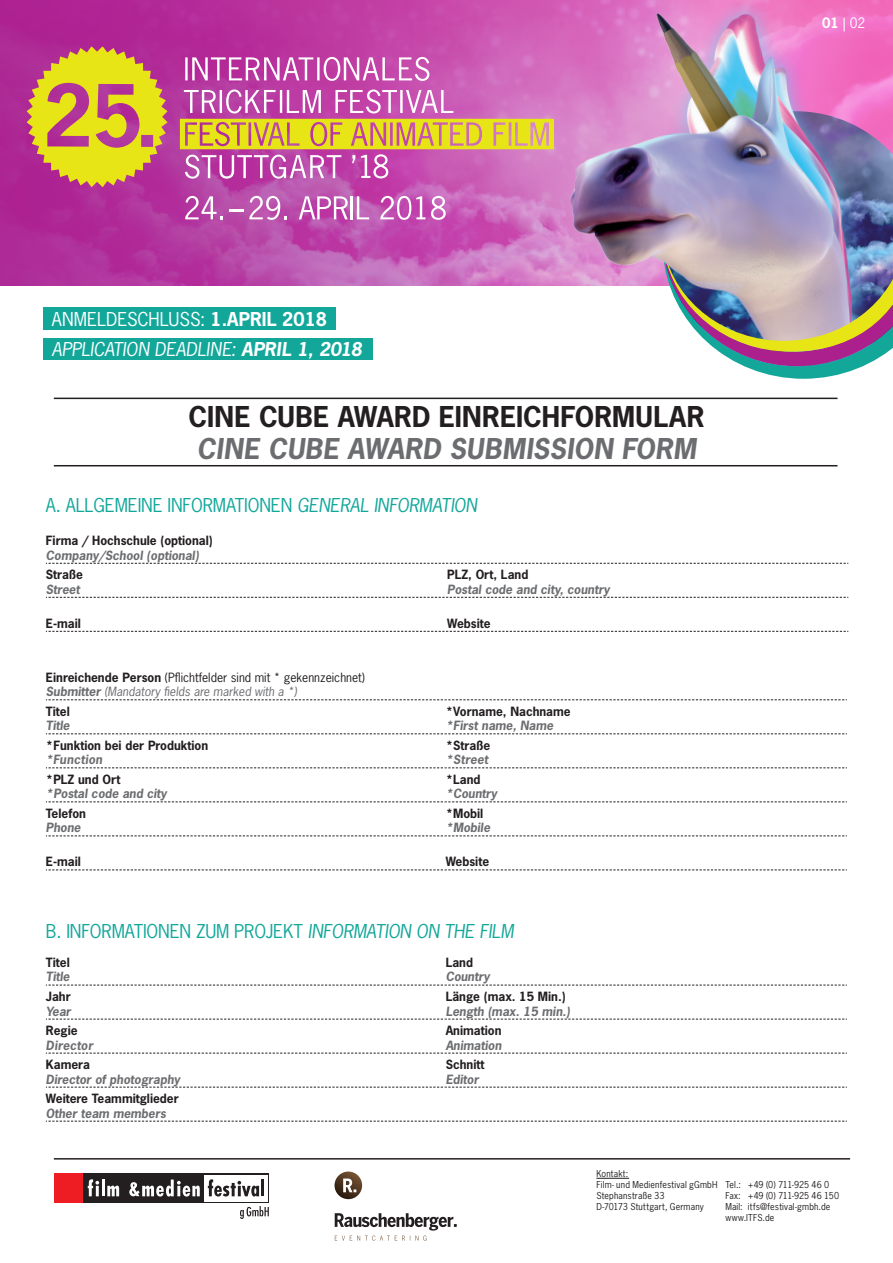
<style>
.page{position:relative;width:893px;height:1263px;background:#fff}
.page>*{position:absolute;margin:0;border:0;box-sizing:border-box;transform-origin:0 0}
.t1{font:700 27px "News Gothic LT";letter-spacing:.005em;color:#231f20}
.t2{font:italic 700 27px "News Gothic LT";letter-spacing:.01em;color:#6c6d70}
.t3{font:18px "News Gothic LT";letter-spacing:-.01em;color:#13a79a}
.t4{font:italic 18px/30.2px "News Gothic LT";color:#fff}
.t5{font:13.5px "News Gothic LT";color:#fff}
.t6{font:700 12px "News Gothic LT";color:#231f20}
.t7{font:italic 700 12px "News Gothic LT";color:#6c6d70}
.t8{font:12px/14.4px "News Gothic LT";color:#231f20}
.t9{font:italic 700 12px "News Gothic LT";letter-spacing:.02em;color:#6c6d70}
.t10{font:9px/10.8px "News Gothic LT";letter-spacing:.02em;color:#231f20}
.s1{font-style:normal}
.s2{font-weight:700;font-style:normal}
.s3{font-weight:700}
.s4{font-style:italic}
.s5{font-weight:700;font-style:italic;color:#6c6d70}
.s6{font-style:italic;color:#6c6d70}
</style>
<div class="page">
<svg style="left:335px;top:1213px;width:122px;height:28px"></svg>
<svg style="left:335px;top:1171px;width:27px;height:28px"></svg>
<svg style="left:343px;top:1178px;width:13px;height:14px"></svg>
<hr style="left:54px;top:398px;width:783px;height:1px;background:#231f20">
<hr style="left:54px;top:465px;width:783px;height:1px;background:#231f20">
<hr style="left:54px;top:1158px;width:796px;height:1px;background:#231f20">
<div style="left:126px;top:1174px;width:143px;height:29px;background:#231f20"></div>
<div style="left:204px;top:1175px;width:64px;height:26px;background:#fff"></div>
<div style="left:54px;top:1174px;width:28px;height:29px;background:#ee1d23"></div>
<div style="left:83px;top:1174px;width:41px;height:29px;background:#231f20"></div>
<svg style="left:129px;top:1179px;width:71px;height:17px"></svg>
<svg style="left:208px;top:1179px;width:51px;height:17px"></svg>
<hr style="left:261px;top:1179px;width:3px;height:17px;background:#231f20">
<svg style="left:88px;top:1179px;width:11px;height:17px"></svg>
<hr style="left:102px;top:1179px;width:3px;height:17px;background:#fff">
<svg style="left:107px;top:1185px;width:12px;height:11px"></svg>
<svg style="left:240px;top:1206px;width:29px;height:13px"></svg>
<hr style="left:596px;top:1178px;width:33px;height:1px;background:#231f20">
<svg style="left:46px;top:563px;width:802px;height:1px"></svg>
<svg style="left:46px;top:597px;width:802px;height:1px"></svg>
<svg style="left:46px;top:631px;width:802px;height:1px"></svg>
<svg style="left:46px;top:767px;width:801px;height:1px"></svg>
<svg style="left:46px;top:801px;width:801px;height:1px"></svg>
<svg style="left:46px;top:835px;width:801px;height:1px"></svg>
<svg style="left:46px;top:869px;width:801px;height:1px"></svg>
<svg style="left:46px;top:699px;width:801px;height:1px"></svg>
<svg style="left:46px;top:733px;width:801px;height:1px"></svg>
<svg style="left:46px;top:1053px;width:801px;height:1px"></svg>
<svg style="left:46px;top:1087px;width:801px;height:1px"></svg>
<svg style="left:46px;top:1121px;width:801px;height:1px"></svg>
<svg style="left:46px;top:985px;width:801px;height:1px"></svg>
<svg style="left:46px;top:1019px;width:801px;height:1px"></svg>
<div style="left:43px;top:308px;width:293px;height:22px;background:#13a79a"></div>
<div style="left:43px;top:338px;width:329px;height:22px;background:#13a79a"></div>
<svg style="left:0;top:0;width:893px;height:286px;background:#bc43a6"></svg>
<img style="left:878px;top:111px;width:15px;height:141px">
<img style="left:547px;top:0;width:331px;height:286px">
<img style="left:663px;top:252px;width:230px;height:127px">
<img style="left:594px;top:206px;width:106px;height:64px">
<svg style="left:27px;top:46px;width:141px;height:141px;background:#ce954e"></svg>
<svg style="left:180px;top:57px;width:374px;height:122px;background:#d07f98"></svg>
<svg style="left:185px;top:196px;width:38px;height:23px"></svg>
<svg style="left:229px;top:210px;width:14px;height:2px"></svg>
<svg style="left:249px;top:196px;width:38px;height:24px"></svg>
<svg style="left:299px;top:196px;width:49px;height:23px"></svg>
<hr style="left:351px;top:196px;width:2px;height:23px;background:#fff">
<svg style="left:357px;top:196px;width:12px;height:23px"></svg>
<svg style="left:380px;top:196px;width:66px;height:24px"></svg>
<h2 class="t4" style="left:52px;top:304px;width:312px"><span class="s1">ANMELDESCHLUSS:</span> <span class="s2">1.APRIL 2018<br></span>APPLICATION DEADLINE: <span class="s3">APRIL 1, 2018</span></h2>
<h1 class="t1" style="left:188px;top:399px;width:518px">CINE CUBE AWARD EINREICHFORMULAR</h1>
<h1 class="t2" style="left:197px;top:431px;width:501px">CINE CUBE AWARD SUBMISSION FORM</h1>
<h2 class="t3" style="left:46px;top:494px;width:433px">A. ALLGEMEINE INFORMATIONEN <span class="s4">GENERAL INFORMATION</span></h2>
<p class="t6" style="left:46px;top:533px;width:168px">Firma / Hochschule (optional)</p>
<p class="t7" style="left:46px;top:547px;width:155px">Company/School (optional)</p>
<p class="t6" style="left:46px;top:567px;width:39px">Straße</p>
<p class="t7" style="left:46px;top:581px;width:35px">Street</p>
<p class="t6" style="left:447px;top:567px;width:83px">PLZ, Ort, Land</p>
<p class="t7" style="left:447px;top:581px;width:164px">Postal code and city, country</p>
<p class="t6" style="left:46px;top:615px;width:37px">E-mail</p>
<p class="t6" style="left:447px;top:615px;width:45px">Website</p>
<p class="t8" style="left:46px;top:670px;width:321px"><span class="s3">Einreichende Person</span> (Pflichtfelder sind mit * gekennzeichnet)<br><span class="s5">Submitter</span> <span class="s6">(Mandatory fields are marked with a *)</span></p>
<p class="t6" style="left:46px;top:703px;width:25px">Titel</p>
<p class="t7" style="left:46px;top:718px;width:25px">Title</p>
<p class="t6" style="left:446px;top:703px;width:127px">*Vorname, Nachname</p>
<p class="t7" style="left:446px;top:718px;width:109px">*First name, Name</p>
<p class="t6" style="left:46px;top:737px;width:164px">*Funktion bei der Produktion</p>
<p class="t9" style="left:46px;top:752px;width:58px">*Function</p>
<p class="t6" style="left:446px;top:737px;width:46px">*Straße</p>
<p class="t7" style="left:446px;top:752px;width:44px">*Street</p>
<p class="t6" style="left:46px;top:771px;width:76px">*PLZ und Ort</p>
<p class="t7" style="left:46px;top:786px;width:122px">*Postal code and city</p>
<p class="t6" style="left:446px;top:771px;width:36px">*Land</p>
<p class="t7" style="left:446px;top:786px;width:53px">*Country</p>
<p class="t6" style="left:46px;top:805px;width:42px">Telefon</p>
<p class="t7" style="left:46px;top:820px;width:36px">Phone</p>
<p class="t6" style="left:446px;top:805px;width:39px">*Mobil</p>
<p class="t7" style="left:446px;top:820px;width:46px">*Mobile</p>
<p class="t6" style="left:46px;top:854px;width:37px">E-mail</p>
<p class="t6" style="left:446px;top:854px;width:45px">Website</p>
<h2 class="t3" style="left:46px;top:919px;width:469px">B. INFORMATIONEN ZUM PROJEKT <span class="s4">INFORMATION ON THE FILM</span></h2>
<p class="t6" style="left:46px;top:954px;width:25px">Titel</p>
<p class="t7" style="left:46px;top:969px;width:25px">Title</p>
<p class="t6" style="left:446px;top:954px;width:29px">Land</p>
<p class="t7" style="left:446px;top:969px;width:46px">Country</p>
<p class="t6" style="left:46px;top:989px;width:26px">Jahr</p>
<p class="t7" style="left:46px;top:1003px;width:27px">Year</p>
<p class="t6" style="left:446px;top:989px;width:122px">Länge (max. 15 Min.)</p>
<p class="t7" style="left:446px;top:1003px;width:126px">Length (max. 15 min.)</p>
<p class="t6" style="left:46px;top:1023px;width:33px">Regie</p>
<p class="t9" style="left:46px;top:1037px;width:49px">Director</p>
<p class="t6" style="left:446px;top:1023px;width:57px">Animation</p>
<p class="t7" style="left:446px;top:1037px;width:57px">Animation</p>
<p class="t6" style="left:46px;top:1057px;width:46px">Kamera</p>
<p class="t7" style="left:46px;top:1071px;width:136px">Director of photography</p>
<p class="t6" style="left:446px;top:1057px;width:40px">Schnitt</p>
<p class="t7" style="left:446px;top:1071px;width:35px">Editor</p>
<p class="t6" style="left:46px;top:1091px;width:134px">Weitere Teammitglieder</p>
<p class="t7" style="left:46px;top:1105px;width:122px">Other team members</p>
<p class="t5" style="left:822px;top:14px;width:45px"><span class="s3">01</span> | 02</p>
<p class="t10" style="left:596px;top:1168px;width:123px">Kontakt:<br>Film- und Medienfestival gGmbH<br>Stephanstraße 33<br>D-70173 Stuttgart, Germany</p>
<p class="t10" style="left:725px;top:1179px;width:115px">Tel.: +49 (0) 711-925 46 0<br>Fax: +49 (0) 711-925 46 150<br>Mail: itfs@festival-gmbh.de www.ITFS.de</p>
</div>
